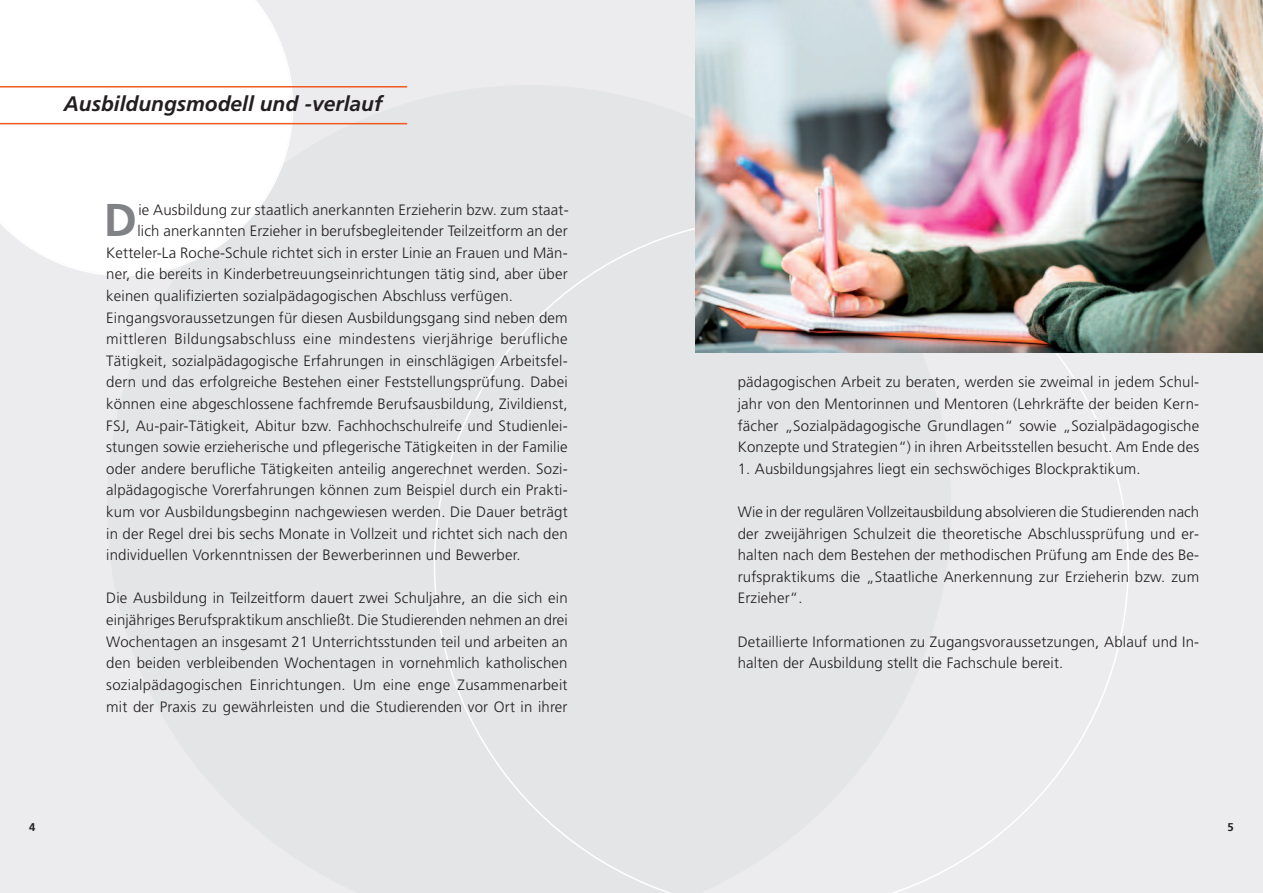
<style>
.page{position:relative;width:1263px;height:893px;background:#e4e5e7}
.page>*{position:absolute;margin:0;border:0;box-sizing:border-box;transform-origin:0 0}
.t1{font:700 45.9px "Frutiger";color:#808285}
.t2{font:italic 700 21px "Frutiger";color:#231f20}
.t3{font:300 15px/21.6px "Frutiger";letter-spacing:.01em;color:#231f20;text-align:justify}
.t4{font:300 15px "Frutiger";letter-spacing:.03em;color:#231f20}
.t5{font:700 11.25px "Frutiger";color:#231f20}
</style>
<div class="page">
<svg style="left:434px;top:228px;width:695px;height:665px"></svg>
<svg style="left:0;top:0;width:293px;height:276px"></svg>
<hr style="left:0;top:86px;width:407px;height:2px;background:#f15921">
<hr style="left:0;top:123px;width:407px;height:1px;background:#f15921">
<img style="left:695px;top:0;width:568px;height:353px">
<h2 class="t2" style="left:64px;top:95px;width:320px">Ausbildungsmodell und -verlauf</h2>
<h1 class="t1" style="left:104px;top:202px;width:35px">D</h1>
<p class="t3" style="left:138px;top:200px;width:432px">ie Ausbildung zur staatlich anerkannten Erzieherin bzw. zum staat-</p>
<p class="t3" style="left:137px;top:221px;width:432px">lich anerkannten Erzieher in berufsbegleitender Teilzeitform an der</p>
<p class="t3" style="left:106px;top:243px;width:463px">Ketteler-La Roche-Schule richtet sich in erster Linie an Frauen und Män-</p>
<p class="t3" style="left:106px;top:265px;width:463px">ner, die bereits in Kinderbetreuungseinrichtungen tätig sind, aber über</p>
<p class="t3" style="left:106px;top:286px;width:408px">keinen qualifizierten sozialpädagogischen Abschluss verfügen.</p>
<p class="t3" style="left:106px;top:308px;width:463px">Eingangsvoraussetzungen für diesen Ausbildungsgang sind neben dem</p>
<p class="t4" style="left:106px;top:333px;width:463px">mittleren Bildungsabschluss eine mindestens vierjährige berufliche</p>
<p class="t3" style="left:106px;top:351px;width:463px">Tätigkeit, sozialpädagogische Erfahrungen in einschlägigen Arbeitsfel-</p>
<p class="t3" style="left:106px;top:373px;width:463px">dern und das erfolgreiche Bestehen einer Feststellungsprüfung. Dabei</p>
<p class="t3" style="left:106px;top:394px;width:463px">können eine abgeschlossene fachfremde Berufsausbildung, Zivildienst,</p>
<p class="t3" style="left:106px;top:416px;width:463px">FSJ, Au-pair-Tätigkeit, Abitur bzw. Fachhochschulreife und Studienlei-</p>
<p class="t3" style="left:106px;top:437px;width:463px">stungen sowie erzieherische und pflegerische Tätigkeiten in der Familie</p>
<p class="t3" style="left:106px;top:459px;width:463px">oder andere berufliche Tätigkeiten anteilig angerechnet werden. Sozi-</p>
<p class="t3" style="left:106px;top:481px;width:463px">alpädagogische Vorerfahrungen können zum Beispiel durch ein Prakti-</p>
<p class="t3" style="left:106px;top:502px;width:463px">kum vor Ausbildungsbeginn nachgewiesen werden. Die Dauer beträgt</p>
<p class="t3" style="left:106px;top:524px;width:463px">in der Regel drei bis sechs Monate in Vollzeit und richtet sich nach den</p>
<p class="t3" style="left:106px;top:545px;width:416px">individuellen Vorkenntnissen der Bewerberinnen und Bewerber.</p>
<p class="t3" style="left:106px;top:589px;width:463px">Die Ausbildung in Teilzeitform dauert zwei Schuljahre, an die sich ein einjähriges Berufspraktikum anschließt. Die Studierenden nehmen an drei Wochentagen an insgesamt 21 Unterrichtsstunden teil und arbeiten an den beiden verbleibenden Wochentagen in vornehmlich katholischen sozialpädagogischen Einrichtungen. Um eine enge Zusammenarbeit mit der Praxis zu gewährleisten und die Studierenden vor Ort in ihrer</p>
<p class="t3" style="left:738px;top:373px;width:463px">pädagogischen Arbeit zu beraten, werden sie zweimal in jedem Schul&shy;jahr von den Mentorinnen und Mentoren (Lehrkräfte der beiden Kern&shy;fächer „Sozialpädagogische Grundlagen“ sowie „Sozialpädagogische Konzepte und Strategien“) in ihren Arbeitsstellen besucht. Am Ende des</p>
<p class="t3" style="left:738px;top:459px;width:404px">1. Ausbildungsjahres liegt ein sechswöchiges Blockpraktikum.</p>
<p class="t3" style="left:738px;top:502px;width:463px">Wie in der regulären Vollzeitausbildung absolvieren die Studierenden nach der zweijährigen Schulzeit die theoretische Abschlussprüfung und er&shy;halten nach dem Bestehen der methodischen Prüfung am Ende des Be&shy;rufspraktikums die „Staatliche Anerkennung zur Erzieherin bzw. zum Erzieher“.</p>
<p class="t3" style="left:738px;top:632px;width:463px">Detaillierte Informationen zu Zugangsvoraussetzungen, Ablauf und In&shy;halten der Ausbildung stellt die Fachschule bereit.</p>
<p class="t5" style="left:29px;top:823px;width:8px">4</p>
<p class="t5" style="left:1227px;top:823px;width:8px">5</p>
</div>
